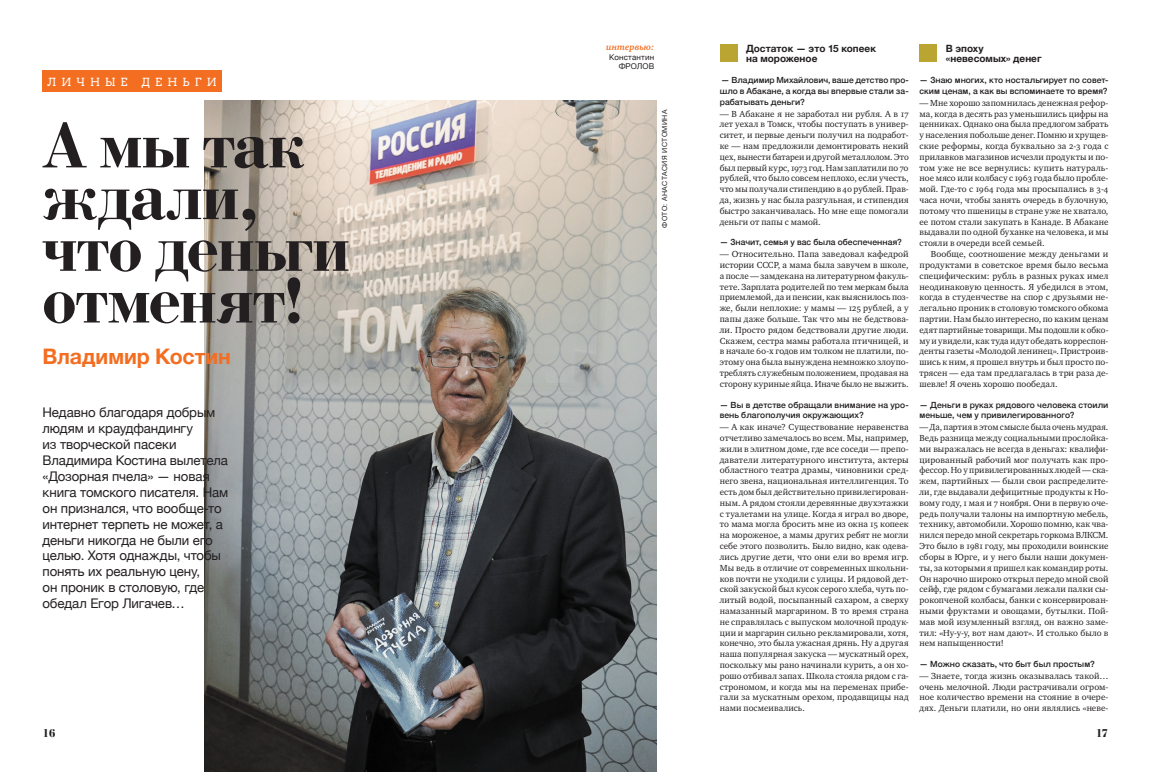
<style>
.page{position:relative;width:1151px;height:772px;background:#fff}
.page>*{position:absolute;margin:0;border:0;box-sizing:border-box;transform-origin:0 0}
.TITUL-1_big_Bodoni{font:700 67.5px/51.6px "Bodoni C";letter-spacing:-.01em;color:#231f20}
.TEXT_podzagolovok{font:700 21.3px "Helvetica Neue";letter-spacing:-.005em;color:#f36e21}
.TEXT_podzagolovok-2{font:13.3px/15.9px "Helvetica Neue";letter-spacing:-.01em;color:#231f20}
.t1{font:700 12px "Bodoni C";color:#231f20}
.RUBRIKA_big{font:11.2px "Arvo";letter-spacing:.44em;color:#fff}
.TEXT_podzagolovok-3{font:700 10px/10.8px "Helvetica Neue";color:#231f20}
.TEXT_Charter{font:9px/10.8px "Charter OSC";letter-spacing:.01em;color:#231f20;text-align:justify}
.DOP_Helvetica_light{font:italic 700 9px "Charter OSC";letter-spacing:.015em;color:#f36e21}
.TEXT_Charter-2{font:500 8.5px/10.8px "Helvetica Neue";letter-spacing:.005em;color:#231f20}
.DOP_Helvetica_light-2{font:8px/9.6px "Helvetica Neue";letter-spacing:.015em;color:#231f20;text-align:right}
.DOP_Helvetica_light-3{font:7px "Helvetica Neue";letter-spacing:.06em;color:#231f20}
</style>
<div class="page">
<div style="left:720px;top:44px;width:18px;height:17px;background:#bba532"></div>
<div style="left:919px;top:44px;width:18px;height:17px;background:#bba532"></div>
<img style="left:204px;top:101px;width:452px;height:670px">
<div style="left:43px;top:70px;width:179px;height:21px;background:#f36e21"></div>
<p class="RUBRIKA_big" style="left:47px;top:74px;width:171px">личные деньги</p>
<p class="TITUL-1_big_Bodoni" style="left:43px;top:125px;width:309px">А мы так ждали, что деньги отменят!</p>
<p class="TEXT_podzagolovok" style="left:43px;top:340px;width:190px">Владимир Костин</p>
<p class="TEXT_podzagolovok-2" style="left:43px;top:405px;width:187px">Недавно благодаря добрым людям и краудфандингу<br>из творческой пасеки<br>Владимира Костина вылетела «Дозорная пчела» — новая книга томского писателя. Нам он признался, что вообще-то интернет терпеть не может, а деньги никогда не были его целью. Хотя однажды, чтобы понять их реальную цену,<br>он проник в столовую, где обедал Егор Лигачев…</p>
<p class="t1" style="left:43px;top:726px;width:15px">16</p>
<p class="DOP_Helvetica_light" style="left:606px;top:42px;width:50px">интервью:</p>
<p class="DOP_Helvetica_light-2" style="left:609px;top:53px;width:47px">Константин<br>ФРОЛОВ</p>
<p class="TEXT_podzagolovok-3" style="left:746px;top:43px;width:132px">Достаток — это 15 копеек на мороженое</p>
<p class="TEXT_Charter-2" style="left:720px;top:74px;width:190px;text-align:justify">— Владимир Михайлович, ваше детство про&shy;шло в Абакане, а когда вы впервые стали за&shy;рабатывать деньги?</p>
<p class="TEXT_Charter" style="left:720px;top:108px;width:190px">— В Абакане я не заработал ни рубля. А в 17 лет уехал в Томск, чтобы поступать в универ&shy;ситет, и первые деньги получил на подработ&shy;ке — нам предложили демонтировать некий цех, вынести батареи и другой металлолом. Это был первый курс, 1973 год. Нам заплатили по 70 рублей, что было совсем неплохо, если учесть, что мы получали стипендию в 40 рублей. Прав&shy;да, жизнь у нас была разгульная, и стипендия быстро заканчивалась. Но мне еще помогали деньги от папы с мамой.</p>
<p class="TEXT_Charter-2" style="left:720px;top:236px;width:184px">— Значит, семья у вас была обеспеченная?</p>
<p class="TEXT_Charter" style="left:720px;top:248px;width:190px">— Относительно. Папа заведовал кафедрой истории СССР, а мама была завучем в школе, а после — замдекана на литературном факуль&shy;тете. Зарплата родителей по тем меркам была приемлемой, да и пенсии, как выяснилось поз&shy;же, были неплохие: у мамы — 125 рублей, а у папы даже больше. Так что мы не бедствова&shy;ли. Просто рядом бедствовали другие люди.<br>Скажем, сестра мамы работала птичницей, и в начале 60-х годов им толком не платили, по&shy;этому она была вынуждена немножко злоупо&shy;треблять служебным положением, продавая на сторону куриные яйца. Иначе было не выжить.</p>
<p class="TEXT_Charter-2" style="left:720px;top:398px;width:190px">— Вы в детстве обращали внимание на уро&shy;вень благополучия окружающих?</p>
<p class="TEXT_Charter" style="left:720px;top:421px;width:190px">— А как иначе? Существование неравенства отчетливо замечалось во всем. Мы, например, жили в элитном доме, где все соседи — препо&shy;даватели литературного института, актеры областного театра драмы, чиновники сред&shy;него звена, национальная интеллигенция. То есть дом был действительно привилегирован&shy;ным. А рядом стояли деревянные двухэтажки с туалетами на улице. Когда я играл во дворе, то мама могла бросить мне из окна 15 копеек на мороженое, а мамы других ребят не могли себе этого позволить. Было видно, как одева&shy;лись другие дети, что они ели во время игр.<br>Мы ведь в отличие от современных школьни&shy;ков почти не уходили с улицы. И рядовой дет&shy;ской закуской был кусок серого хлеба, чуть по&shy;литый водой, посыпанный сахаром, а сверху намазанный маргарином. В то время страна не справлялась с выпуском молочной продук&shy;ции и маргарин сильно рекламировали, хотя, конечно, это была ужасная дрянь. Ну а другая наша популярная закуска — мускатный орех, поскольку мы рано начинали курить, а он хо&shy;рошо отбивал запах. Школа стояла рядом с га&shy;строномом, и когда мы на переменах прибе&shy;гали за мускатным орехом, продавщицы над нами посмеивались.</p>
<p class="DOP_Helvetica_light-3" style="left:660px;top:228px;width:120px;rotate:-90deg">ФОТО: АНАСТАСИЯ ИСТОМИНА</p>
<p class="TEXT_podzagolovok-3" style="left:946px;top:43px;width:97px">В эпоху «невесомых» денег</p>
<p class="TEXT_Charter-2" style="left:919px;top:74px;width:190px">— Знаю многих, кто ностальгирует по совет&shy;ским ценам, а как вы вспоминаете то время?</p>
<p class="TEXT_Charter" style="left:919px;top:97px;width:190px">— Мне хорошо запомнилась денежная рефор&shy;ма, когда в десять раз уменьшились цифры на ценниках. Однако она была предлогом забрать у населения побольше денег. Помню и хрущев&shy;ские реформы, когда буквально за 2-3 года с прилавков магазинов исчезли продукты и по&shy;том уже не все вернулись: купить натураль&shy;ное мясо или колбасу с 1963 года было пробле&shy;мой. Где-то с 1964 года мы просыпались в 3-4 часа ночи, чтобы занять очередь в булочную, потому что пшеницы в стране уже не хватало, ее потом стали закупать в Канаде. В Абакане выдавали по одной буханке на человека, и мы стояли в очереди всей семьей.</p>
<p class="TEXT_Charter" style="left:919px;top:248px;width:190px;text-indent:11px">Вообще, соотношение между деньгами и продуктами в советское время было весьма специфическим: рубль в разных руках имел неодинаковую ценность. Я убедился в этом, когда в студенчестве на спор с друзьями не&shy;легально проник в столовую томского обкома партии. Нам было интересно, по каким ценам едят партийные товарищи. Мы подошли к обко&shy;му и увидели, как туда идут обедать корреспон&shy;денты газеты «Молодой ленинец». Пристроив&shy;шись к ним, я прошел внутрь и был просто по&shy;трясен — еда там предлагалась в три раза де&shy;шевле! Я очень хорошо пообедал.</p>
<p class="TEXT_Charter-2" style="left:919px;top:398px;width:190px">— Деньги в руках рядового человека стоили меньше, чем у привилегированного?</p>
<p class="TEXT_Charter" style="left:919px;top:421px;width:190px">— Да, партия в этом смысле была очень мудрая.<br>Ведь разница между социальными прослойка&shy;ми выражалась не всегда в деньгах: квалифи&shy;цированный рабочий мог получать как про&shy;фессор. Но у привилегированных людей— ска&shy;жем, партийных — были свои распределите&shy;ли, где выдавали дефицитные продукты к Но&shy;вому году, 1 мая и 7 ноября. Они в первую оче&shy;редь получали талоны на импортную мебель, технику, автомобили. Хорошо помню, как чва&shy;нился передо мной секретарь горкома ВЛКСМ.<br>Это было в 1981 году, мы проходили воинские сборы в Юрге, и у него были наши докумен&shy;ты, за которыми я пришел как командир роты.<br>Он нарочно широко открыл передо мной свой сейф, где рядом с бумагами лежали палки сы&shy;рокопченой колбасы, банки с консервирован&shy;ными фруктами и овощами, бутылки. Пой&shy;мав мой изумленный взгляд, он важно заме&shy;тил: «Ну-у-у, вот нам дают». И столько было в нем напыщенности!</p>
<p class="TEXT_Charter-2" style="left:919px;top:657px;width:177px">— Можно сказать, что быт был простым?</p>
<p class="TEXT_Charter" style="left:919px;top:670px;width:190px">— Знаете, тогда жизнь оказывалась такой… очень мелочной. Люди растрачивали огром&shy;ное количество времени на стояние в очере&shy;дях. Деньги платили, но они являлись «неве-</p>
<p class="t1" style="left:1096px;top:726px;width:14px">17</p>
</div>
